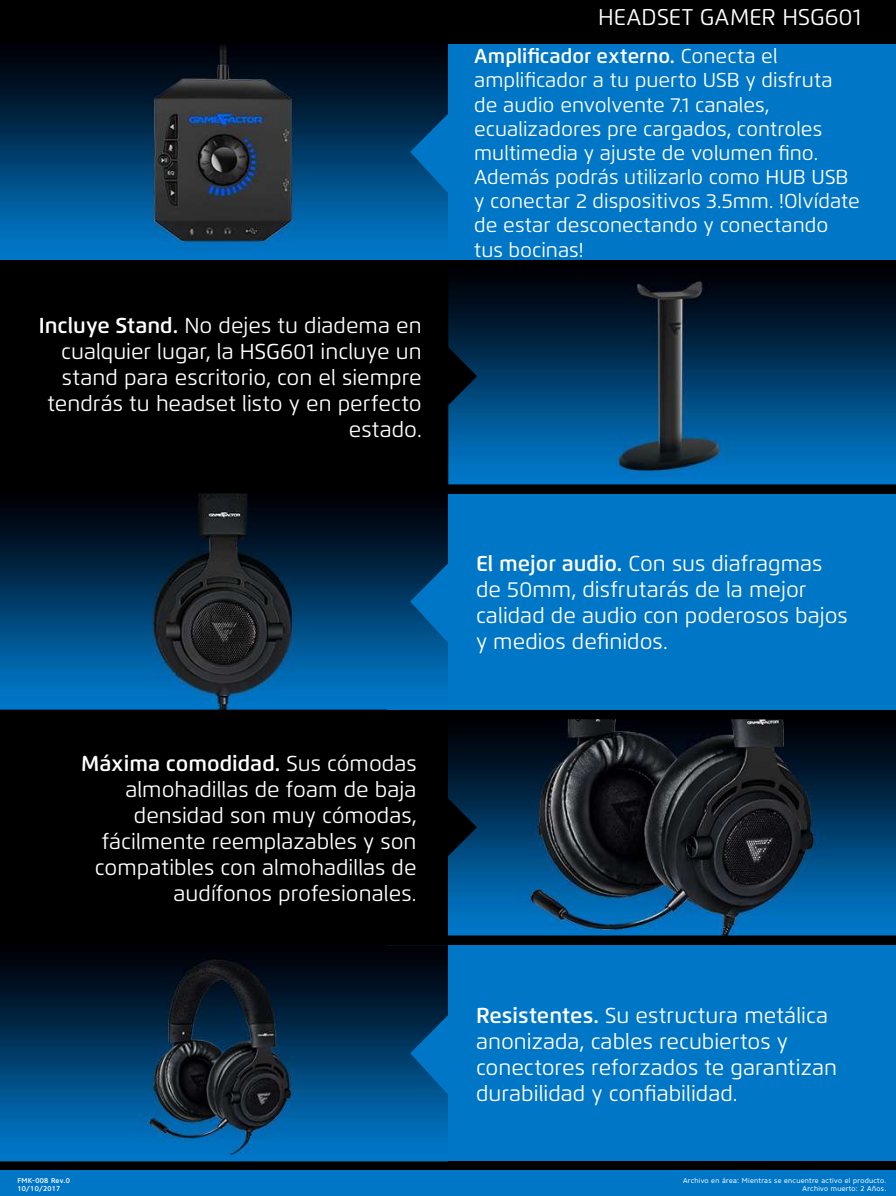
<style>
.page{position:relative;width:896px;height:1196px;background:#fff}
.page>*{position:absolute;margin:0;border:0;box-sizing:border-box;transform-origin:0 0}
.t1{font:22.75px "Flexo";letter-spacing:.005em;color:#fff}
.t2{font:21.61px/25.9px "Flexo";color:#fff}
.t3{font:20.12px/24.2px "Flexo";color:#fff}
.t4{font:7px/7.9px "Core Sans N45";letter-spacing:.04em;color:#fff;text-align:right}
.t5{font:500 7px/7.9px "Core Sans N55";letter-spacing:.04em;color:#fff}
.s1{font-weight:600}
</style>
<div class="page">
<div style="left:0;top:0;width:896px;height:1195px;background:#000"></div>
<div style="left:388px;top:494px;width:508px;height:215px;background:#0076c6"></div>
<div style="left:388px;top:945px;width:508px;height:215px;background:#0076c6"></div>
<div style="left:0;top:44px;width:896px;height:216px;background:#0076c6"></div>
<div style="left:0;top:1170px;width:896px;height:25px;background:#0076c6"></div>
<img style="left:0;top:44px;width:448px;height:207px">
<img style="left:0;top:493px;width:448px;height:216px">
<img style="left:0;top:945px;width:448px;height:216px">
<img style="left:448px;top:275px;width:448px;height:209px">
<img style="left:448px;top:719px;width:448px;height:216px">
<p class="t2" style="left:39px;top:312px;width:385px;text-align:right"><span class="s1">Incluye Stand.</span> No dejes tu diadema en cualquier lugar, la HSG601 incluye un stand para escritorio, con el siempre tendrás tu headset listo y en perfecto estado.</p>
<p class="t2" style="left:81px;top:750px;width:337px;text-align:right"><span class="s1">Máxima comodidad.</span> Sus cómodas almohadillas de foam de baja densidad son muy cómodas, fácilmente reemplazables y son compatibles con almohadillas de audífonos profesionales.</p>
<p class="t5" style="left:18px;top:1176px;width:54px">FMK-008 Rev.0<br>10/10/2017</p>
<p class="t1" style="left:598px;top:3px;width:264px">HEADSET GAMER HSG601</p>
<p class="t3" style="left:474px;top:44px;width:387px"><span class="s1">Amplificador externo.</span> Conecta el amplificador a tu puerto USB y disfruta de audio envolvente 7.1 canales, ecualizadores pre cargados, controles multimedia y ajuste de volumen fino.<br>Además podrás utilizarlo como HUB USB y conectar 2 dispositivos 3.5mm. !Olvídate de estar desconectando y conectando tus bocinas!</p>
<p class="t2" style="left:476px;top:550px;width:373px"><span class="s1">El mejor audio.</span> Con sus diafragmas de 50mm, disfrutarás de la mejor calidad de audio con poderosos bajos y medios definidos.</p>
<p class="t2" style="left:476px;top:1002px;width:363px"><span class="s1">Resistentes.</span> Su estructura metálica anonizada, cables recubiertos y conectores reforzados te garantizan durabilidad y confiabilidad.</p>
<p class="t4" style="left:683px;top:1176px;width:205px">Archivo en área: Mientras se encuentre activo el producto.<br>Archivo muerto: 2 Años.</p>
</div>
